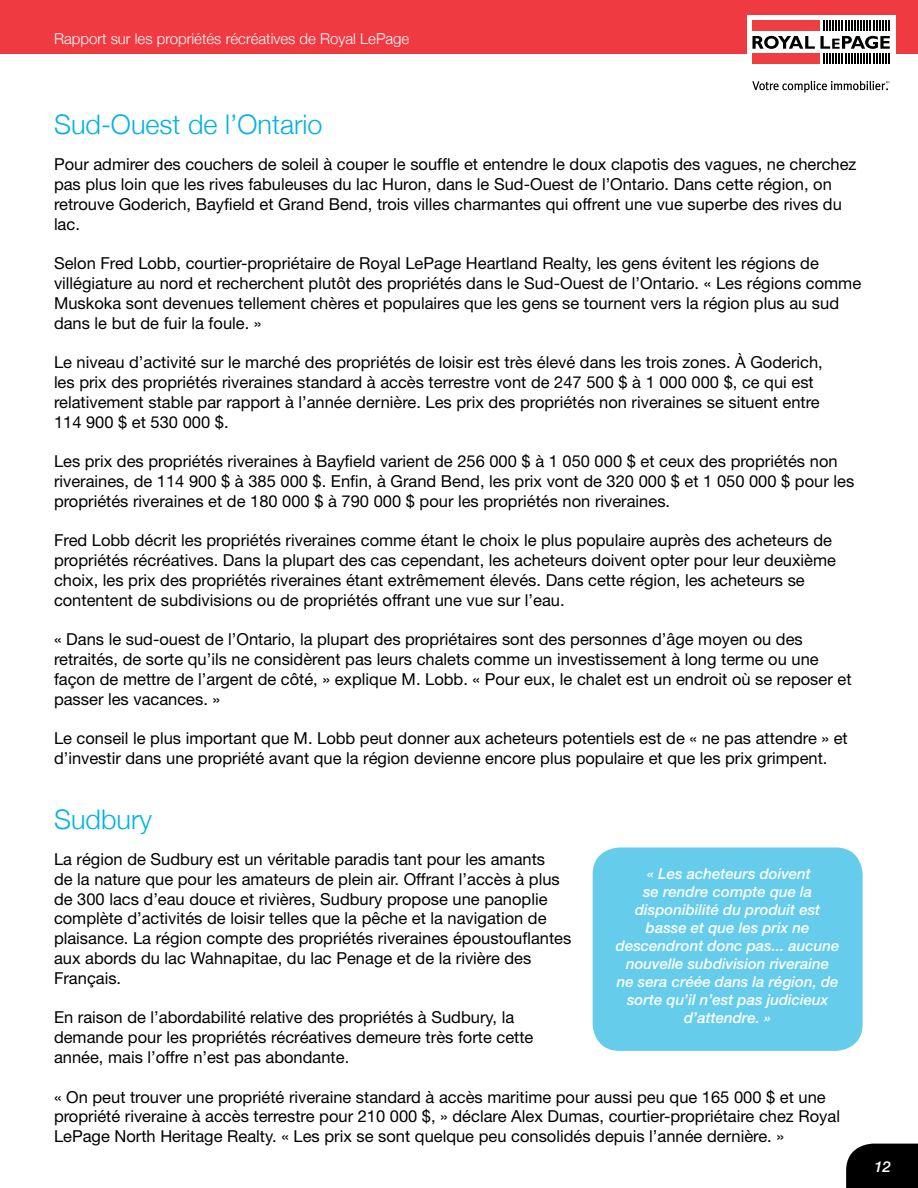
<style>
.page{position:relative;width:918px;height:1188px;background:#fff}
.page>*{position:absolute;margin:0;border:0;box-sizing:border-box;transform-origin:0 0}
.t1{font:300 27px "Helvetica Neue";color:#00b3e2}
.t2{font:16.5px/19.8px "Helvetica Neue";color:#000}
.t3{font:italic 500 15px/18px "Helvetica Neue";color:#fff;text-align:center}
.t4{font:300 15px "Helvetica Neue";color:#fff}
</style>
<div class="page">
<div style="left:0;top:0;width:918px;height:54px;background:#ef3a42"></div>
<div style="left:846px;top:1144px;width:72px;height:44px;background:#000"></div>
<svg style="left:752px;top:81px;width:138px;height:12px"></svg>
<div style="left:747px;top:15px;width:149px;height:55px;background:#fff"></div>
<svg style="left:752px;top:21px;width:138px;height:43px"></svg>
<div style="left:593px;top:848px;width:270px;height:203px;background:#65ccec;border-radius:27px"></div>
<p class="t4" style="left:54px;top:30px;width:357px">Rapport sur les propriétés récréatives de Royal LePage</p>
<h1 class="t1" style="left:54px;top:108px;width:270px">Sud-Ouest de l’Ontario</h1>
<p class="t2" style="left:54px;top:154px;width:804px">Pour admirer des couchers de soleil à couper le souffle et entendre le doux clapotis des vagues, ne cherchez pas plus loin que les rives fabuleuses du lac Huron, dans le Sud-Ouest de l’Ontario. Dans cette région, on retrouve Goderich, Bayfield et Grand Bend, trois villes charmantes qui offrent une vue superbe des rives du lac.</p>
<p class="t2" style="left:54px;top:253px;width:809px">Selon Fred Lobb, courtier-propriétaire de Royal LePage Heartland Realty, les gens évitent les régions de villégiature au nord et recherchent plutôt des propriétés dans le Sud-Ouest de l’Ontario. « Les régions comme Muskoka sont devenues tellement chères et populaires que les gens se tournent vers la région plus au sud dans le but de fuir la foule. »</p>
<p class="t2" style="left:54px;top:352px;width:770px">Le niveau d’activité sur le marché des propriétés de loisir est très élevé dans les trois zones. À Goderich, les prix des propriétés riveraines standard à accès terrestre vont de 247 500 $ à 1 000 000 $, ce qui est relativement stable par rapport à l’année dernière. Les prix des propriétés non riveraines se situent entre 114 900 $ et 530 000 $.</p>
<p class="t2" style="left:54px;top:451px;width:802px">Les prix des propriétés riveraines à Bayfield varient de 256 000 $ à 1 050 000 $ et ceux des propriétés non riveraines, de 114 900 $ à 385 000 $. Enfin, à Grand Bend, les prix vont de 320 000 $ et 1 050 000 $ pour les propriétés riveraines et de 180 000 $ à 790 000 $ pour les propriétés non riveraines.</p>
<p class="t2" style="left:54px;top:530px;width:784px">Fred Lobb décrit les propriétés riveraines comme étant le choix le plus populaire auprès des acheteurs de propriétés récréatives. Dans la plupart des cas cependant, les acheteurs doivent opter pour leur deuxième choix, les prix des propriétés riveraines étant extrêmement élevés. Dans cette région, les acheteurs se contentent de subdivisions ou de propriétés offrant une vue sur l’eau.</p>
<p class="t2" style="left:54px;top:629px;width:799px">« Dans le sud-ouest de l’Ontario, la plupart des propriétaires sont des personnes d’âge moyen ou des retraités, de sorte qu’ils ne considèrent pas leurs chalets comme un investissement à long terme ou une façon de mettre de l’argent de côté, » explique M. Lobb. « Pour eux, le chalet est un endroit où se reposer et passer les vacances. »</p>
<p class="t2" style="left:54px;top:728px;width:795px">Le conseil le plus important que M. Lobb peut donner aux acheteurs potentiels est de « ne pas attendre » et d’investir dans une propriété avant que la région devienne encore plus populaire et que les prix grimpent.</p>
<h1 class="t1" style="left:54px;top:803px;width:100px">Sudbury</h1>
<p class="t2" style="left:54px;top:849px;width:519px">La région de Sudbury est un véritable paradis tant pour les amants<br>de la nature que pour les amateurs de plein air. Offrant l’accès à plus de 300 lacs d’eau douce et rivières, Sudbury propose une panoplie complète d’activités de loisir telles que la pêche et la navigation de plaisance. La région compte des propriétés riveraines époustouflantes aux abords du lac Wahnapitae, du lac Penage et de la rivière des Français.</p>
<p class="t2" style="left:54px;top:1007px;width:481px">En raison de l’abordabilité relative des propriétés à Sudbury, la demande pour les propriétés récréatives demeure très forte cette année, mais l’offre n’est pas abondante.</p>
<p class="t2" style="left:54px;top:1087px;width:788px">« On peut trouver une propriété riveraine standard à accès maritime pour aussi peu que 165 000 $ et une propriété riveraine à accès terrestre pour 210 000 $, » déclare Alex Dumas, courtier-propriétaire chez Royal<br>LePage North Heritage Realty. « Les prix se sont quelque peu consolidés depuis l’année dernière. »</p>
<p class="t3" style="left:616px;top:865px;width:225px">« Les acheteurs doivent<br>se rendre compte que la disponibilité du produit est basse et que les prix ne descendront donc pas... aucune nouvelle subdivision riveraine ne sera créée dans la région, de sorte qu’il n’est pas judicieux d’attendre. »</p>
<p class="t3" style="left:874px;top:1158px;width:18px">12</p>
</div>
